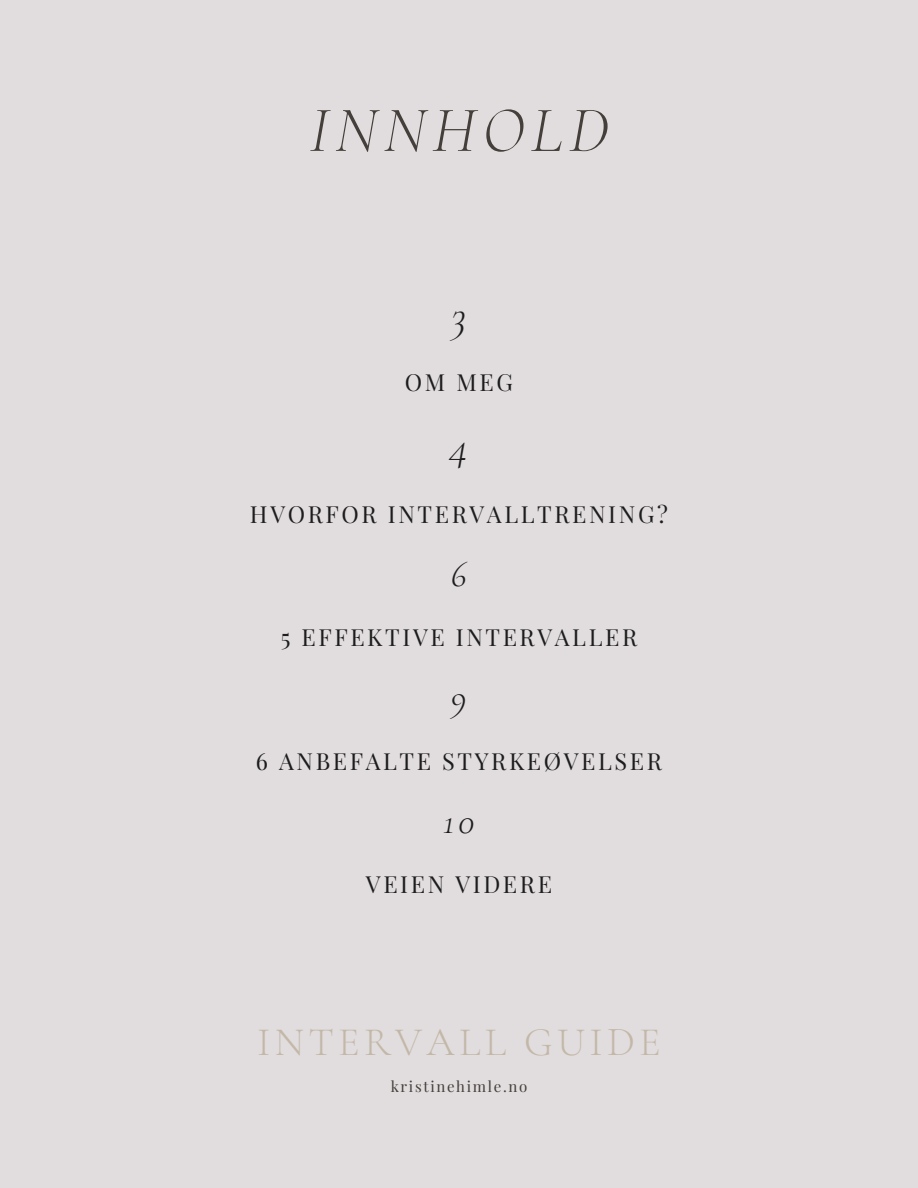
<style>
.page{position:relative;width:918px;height:1188px;background:#e1ddde}
.page>*{position:absolute;margin:0;border:0;box-sizing:border-box;transform-origin:0 0}
.t1{font:italic 300 65.4px "Cormorant Garamond";letter-spacing:.095em;color:#443f3a}
.t2{font:italic 300 43.35px "Cormorant Garamond";color:#1d1d1d}
.t3{font:300 40.35px "Cormorant Garamond";letter-spacing:.105em;color:#c3b8a8}
.t4{font:italic 300 36.6px "Cormorant Garamond";color:#1d1d1d}
.t5{font:23.55px "Playfair Display";letter-spacing:.11em;color:#1d1d1d}
.t6{font:15px "Playfair Display";letter-spacing:.11em;color:#443f3a}
</style>
<div class="page">
<h3 class="t1" style="left:309px;top:91px;width:301px">INNHOLD</h3>
<p class="t2" style="left:452px;top:289px;width:16px">3</p>
<h1 class="t5" style="left:405px;top:365px;width:110px">OM MEG</h1>
<h3 class="t2" style="left:450px;top:420px;width:20px">4</h3>
<p class="t5" style="left:250px;top:497px;width:419px">HVORFOR INTERVALLTRENING?</p>
<h3 class="t4" style="left:451px;top:552px;width:17px">6</h3>
<p class="t5" style="left:281px;top:621px;width:358px">5 EFFEKTIVE INTERVALLER</p>
<h3 class="t4" style="left:451px;top:675px;width:17px">9</h3>
<p class="t5" style="left:256px;top:744px;width:408px">6 ANBEFALTE STYRKEØVELSER</p>
<h3 class="t4" style="left:444px;top:799px;width:32px">10</h3>
<p class="t5" style="left:366px;top:868px;width:188px">VEIEN VIDERE</p>
<p class="t3" style="left:257px;top:1018px;width:405px">INTERVALL GUIDE</p>
<h2 class="t6" style="left:391px;top:1076px;width:138px">kristinehimle.no</h2>
</div>
